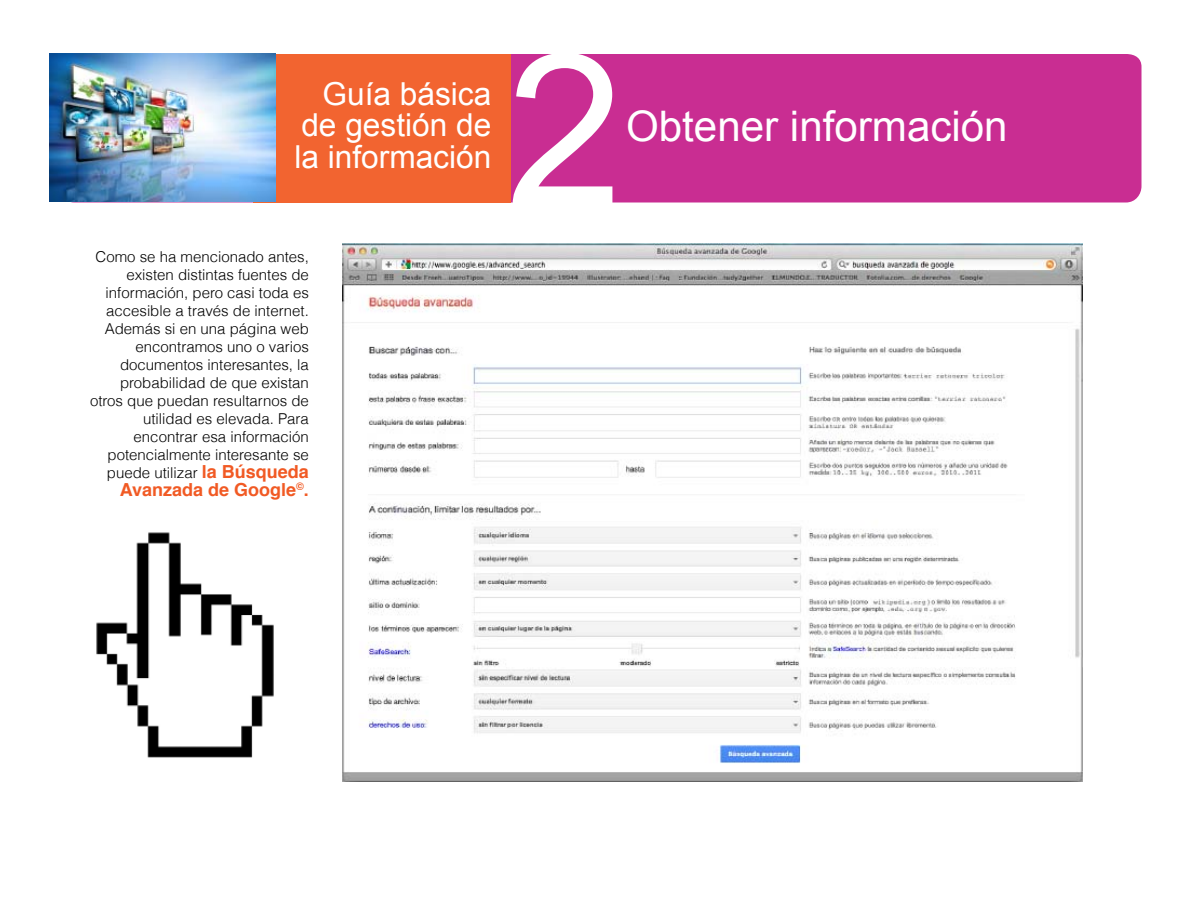
<style>
.page{position:relative;width:1200px;height:900px;background:#fff}
.page>*{position:absolute;margin:0;border:0;box-sizing:border-box;transform-origin:0 0}
.t1{font:210.75px "Arial";color:#fff}
.t2{font:42.15px "Arial";color:#fff}
.t3{font:31.65px/31.7px "Arial";color:#fff;text-align:justify}
.t4{font:700 18px "Helvetica";color:#f15a24}
.t5{font:300 15px/18px "Helvetica";color:#000;text-align:right}
.s1{font-weight:700;font-size:18px;color:#f15a24}
</style>
<div class="page">
<div style="left:71px;top:54px;width:1071px;height:149px;background:#c92d92"></div>
<div style="left:254px;top:54px;width:258px;height:148px;background:#f26430"></div>
<img style="left:49px;top:53px;width:227px;height:149px">
<img style="left:342px;top:244px;width:741px;height:538px">
<img style="left:96px;top:532px;width:178px;height:226px">
<h3 class="t3" style="left:294px;top:78px;width:198px;text-indent:28px">Guía básica de gestión de la información</h3>
<p class="t5" style="left:96px;top:247px;width:215px">Como se ha mencionado antes,</p>
<p class="t5" style="left:90px;top:265px;width:220px">existen distintas fuentes de información, pero casi toda es accesible a través de internet.<br>Además si en una página web encontramos uno o varios documentos interesantes, la probabilidad de que existan otros que puedan resultarnos de utilidad es elevada. Para encontrar esa información potencialmente interesante se puede utilizar <span class="s1">la Búsqueda</span></p>
<p class="t4" style="left:120px;top:476px;width:191px">Avanzada de Google<sup>©</sup>.</p>
<h1 class="t1" style="left:506px;top:-8px;width:119px">2</h1>
<h2 class="t2" style="left:626px;top:99px;width:383px">Obtener información</h2>
</div>
